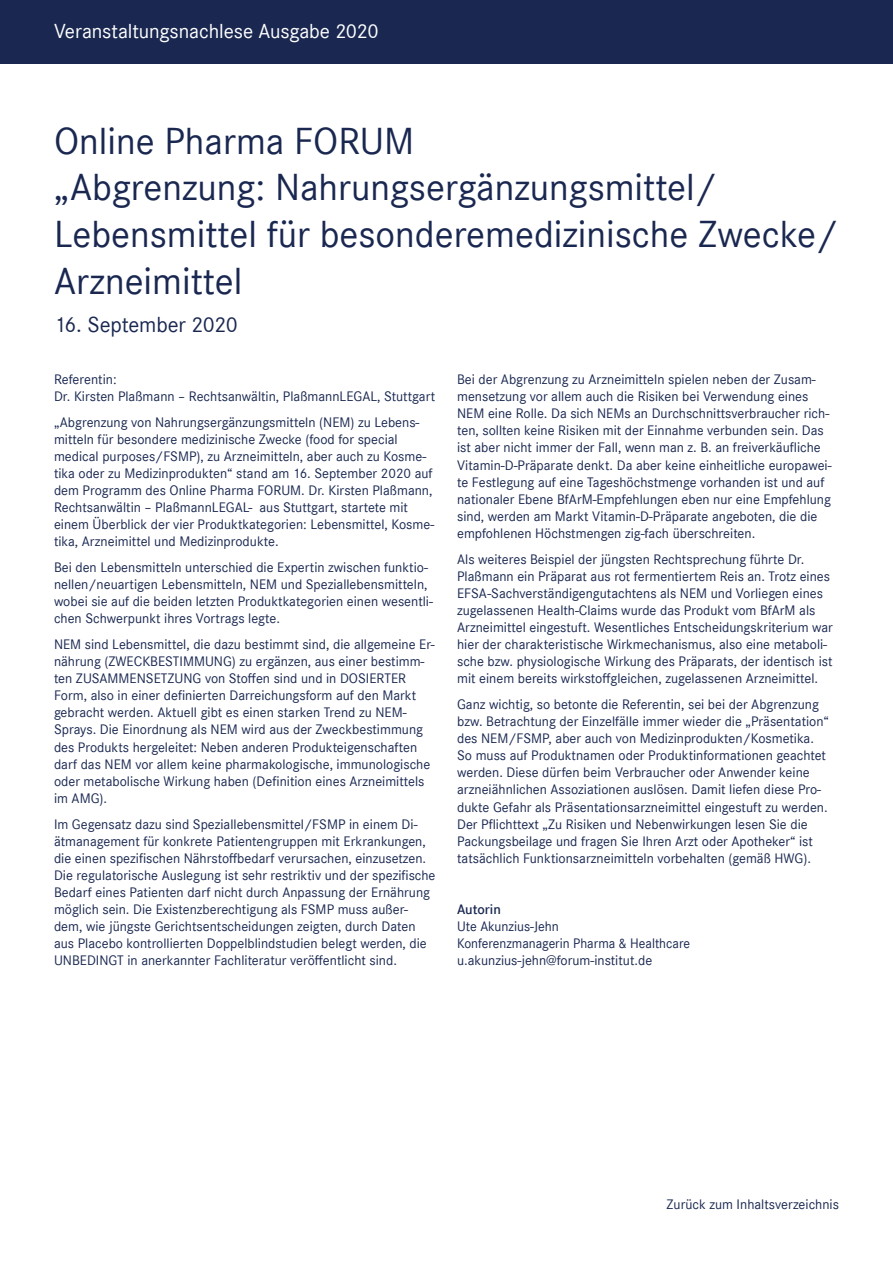
<style>
.page{position:relative;width:893px;height:1263px;background:#fff}
.page>*{position:absolute;margin:0;border:0;box-sizing:border-box;transform-origin:0 0}
.t1{font:39px/46.8px "Corporate S";color:#1a2851}
.t2{font:22.5px "Corporate S";letter-spacing:-.01em;color:#1a2851}
.t3{font:21px "Corporate S";letter-spacing:-.005em;color:#fff}
.t4{font:14.25px/17.1px "Corporate S";color:#1a2851}
.t5{font:600 14.25px "Corporate S";color:#1a2851}
</style>
<div class="page">
<div style="left:0;top:0;width:893px;height:64px;background:#1a2851"></div>
<h3 class="t3" style="left:54px;top:19px;width:326px">Veranstaltungsnachlese Ausgabe 2020</h3>
<h1 class="t1" style="left:54px;top:117px;width:786px">Online Pharma FORUM<br>„Abgrenzung: Nahrungsergänzungsmittel/<br>Lebensmittel für besonderemedizinische Zwecke/<br>Arzneimittel</h1>
<h2 class="t2" style="left:54px;top:312px;width:185px">16. September 2020</h2>
<p class="t4" style="left:54px;top:371px;width:383px">Referentin:<br>Dr. Kirsten Plaßmann – Rechtsanwältin, PlaßmannLEGAL, Stuttgart</p>
<p class="t4" style="left:54px;top:413px;width:382px">„Abgrenzung von Nahrungsergänzungsmitteln (NEM) zu Lebens&shy;mitteln für besondere medizinische Zwecke (food for special medical purposes/FSMP), zu Arzneimitteln, aber auch zu Kosme&shy;tika oder zu Medizinprodukten“ stand am 16. September 2020 auf dem Programm des Online Pharma FORUM. Dr. Kirsten Plaßmann, Rechtsanwältin – PlaßmannLEGAL- aus Stuttgart, startete mit einem Überblick der vier Produktkategorien: Lebensmittel, Kosme&shy;tika, Arzneimittel und Medizinprodukte.</p>
<p class="t4" style="left:54px;top:559px;width:380px">Bei den Lebensmitteln unterschied die Expertin zwischen funktio&shy;nellen/neuartigen Lebensmitteln, NEM und Speziallebensmitteln, wobei sie auf die beiden letzten Produktkategorien einen wesentli&shy;chen Schwerpunkt ihres Vortrags legte.</p>
<p class="t4" style="left:54px;top:636px;width:382px">NEM sind Lebensmittel, die dazu bestimmt sind, die allgemeine Er&shy;nährung (ZWECKBESTIMMUNG) zu ergänzen, aus einer bestimm&shy;ten ZUSAMMENSETZUNG von Stoffen sind und in DOSIERTER Form, also in einer definierten Darreichungsform auf den Markt gebracht werden. Aktuell gibt es einen starken Trend zu NEM-Sprays. Die Einordnung als NEM wird aus der Zweckbestimmung des Produkts hergeleitet: Neben anderen Produkteigenschaften darf das NEM vor allem keine pharmakologische, immunologische oder metabolische Wirkung haben (Definition eines Arzneimittels im AMG).</p>
<p class="t4" style="left:54px;top:815px;width:383px">Im Gegensatz dazu sind Speziallebensmittel/FSMP in einem Di&shy;ätmanagement für konkrete Patientengruppen mit Erkrankungen, die einen spezifischen Nährstoffbedarf verursachen, einzusetzen.<br>Die regulatorische Auslegung ist sehr restriktiv und der spezifische Bedarf eines Patienten darf nicht durch Anpassung der Ernährung möglich sein. Die Existenzberechtigung als FSMP muss außer&shy;dem, wie jüngste Gerichtsentscheidungen zeigten, durch Daten aus Placebo kontrollierten Doppelblindstudien belegt werden, die UNBEDINGT in anerkannter Fachliteratur veröffentlicht sind.</p>
<p class="t4" style="left:457px;top:371px;width:376px">Bei der Abgrenzung zu Arzneimitteln spielen neben der Zusam&shy;mensetzung vor allem auch die Risiken bei Verwendung eines NEM eine Rolle. Da sich NEMs an Durchschnittsverbraucher rich&shy;ten, sollten keine Risiken mit der Einnahme verbunden sein. Das ist aber nicht immer der Fall, wenn man z. B. an freiverkäufliche Vitamin-D-Präparate denkt. Da aber keine einheitliche europawei&shy;te Festlegung auf eine Tageshöchstmenge vorhanden ist und auf nationaler Ebene BfArM-Empfehlungen eben nur eine Empfehlung sind, werden am Markt Vitamin-D-Präparate angeboten, die die empfohlenen Höchstmengen zig-fach überschreiten.</p>
<p class="t4" style="left:457px;top:550px;width:377px">Als weiteres Beispiel der jüngsten Rechtsprechung führte Dr.<br>Plaßmann ein Präparat aus rot fermentiertem Reis an. Trotz eines EFSA-Sachverständigengutachtens als NEM und Vorliegen eines zugelassenen Health-Claims wurde das Produkt vom BfArM als Arzneimittel eingestuft. Wesentliches Entscheidungskriterium war hier der charakteristische Wirkmechanismus, also eine metaboli&shy;sche bzw. physiologische Wirkung des Präparats, der identisch ist mit einem bereits wirkstoffgleichen, zugelassenen Arzneimittel.</p>
<p class="t4" style="left:457px;top:696px;width:373px">Ganz wichtig, so betonte die Referentin, sei bei der Abgrenzung bzw. Betrachtung der Einzelfälle immer wieder die „Präsentation“ des NEM/FSMP, aber auch von Medizinprodukten/Kosmetika.<br>So muss auf Produktnamen oder Produktinformationen geachtet werden. Diese dürfen beim Verbraucher oder Anwender keine arzneiähnlichen Assoziationen auslösen. Damit liefen diese Pro&shy;dukte Gefahr als Präsentationsarzneimittel eingestuft zu werden.<br>Der Pflichttext „Zu Risiken und Nebenwirkungen lesen Sie die Packungsbeilage und fragen Sie Ihren Arzt oder Apotheker“ ist tatsächlich Funktionsarzneimitteln vorbehalten (gemäß HWG).</p>
<p class="t5" style="left:457px;top:901px;width:45px">Autorin</p>
<p class="t4" style="left:457px;top:918px;width:234px">Ute Akunzius-Jehn<br>Konferenzmanagerin Pharma &amp; Healthcare u.akunzius-jehn@forum-institut.de</p>
<p class="t4" style="left:667px;top:1196px;width:174px">Zurück zum Inhaltsverzeichnis</p>
</div>
